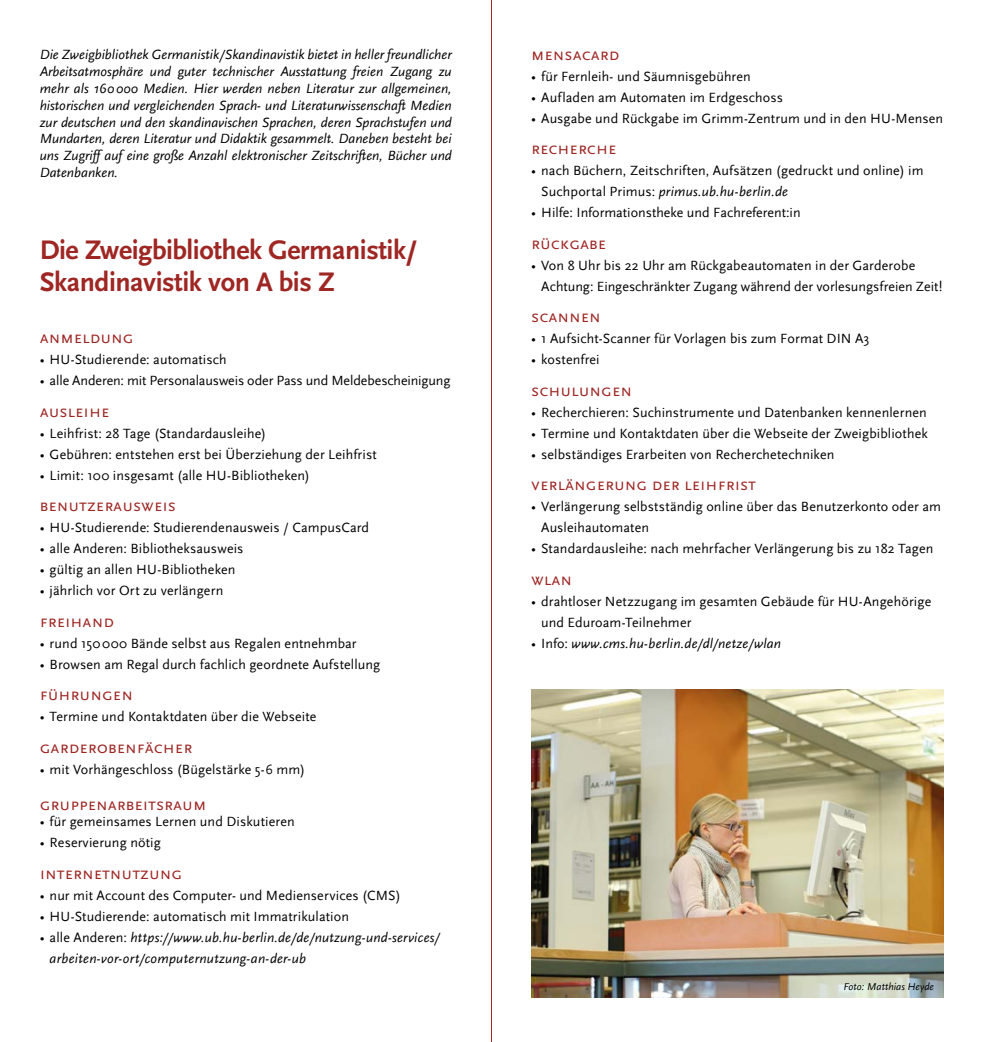
<style>
.page{position:relative;width:983px;height:1042px;background:#fff}
.page>*{position:absolute;margin:0;border:0;box-sizing:border-box;transform-origin:0 0}
.t1{font:700 28px/31.5px "Scala Sans";letter-spacing:-.015em;color:#9e2623}
.t2{font:17.5px "Scala Sans Caps";color:#9e2623}
.t3{font:14px/21px "HU Scala Sans";letter-spacing:.01em;color:#000}
.t4{font:italic 14px/16.8px "HU Scala Sans";letter-spacing:.01em;color:#000;text-align:justify}
.t5{font:14px "HU Scala Sans";letter-spacing:-.01em;color:#000}
.t6{font:italic 10.5px "HU Scala Sans";color:#000}
.s1{font-style:normal}
.s2{font-style:italic}
</style>
<div class="page">
<img style="left:531px;top:690px;width:412px;height:307px">
<hr style="left:491px;top:0;width:1px;height:1042px;background:#9e2623">
<p class="t4" style="left:40px;top:47px;width:413px">Die Zweigbibliothek Germanistik/Skandinavistik bietet in heller freundlicher Arbeitsatmosphäre und guter technischer Ausstattung freien Zugang zu mehr als 160000 Medien. Hier werden neben Literatur zur allgemeinen, historischen und vergleichenden Sprach- und Literaturwissenschaft Medien zur deutschen und den skandinavischen Sprachen, deren Sprachstufen und Mundarten, deren Literatur und Didaktik gesammelt. Daneben besteht bei uns Zugriff auf eine große Anzahl elektronischer Zeitschriften, Bücher und Datenbanken.</p>
<h1 class="t1" style="left:40px;top:235px;width:379px">Die Zweigbibliothek Germanistik/<br>Skandinavistik von A bis Z</h1>
<p class="t2" style="left:40px;top:328px;width:96px">anmeldung</p>
<p class="t3" style="left:40px;top:349px;width:188px">• HU-Studierende: automatisch</p>
<p class="t5" style="left:40px;top:373px;width:412px">• alle Anderen: mit Personalausweis oder Pass und Meldebescheinigung</p>
<p class="t2" style="left:40px;top:401px;width:71px">ausleihe</p>
<p class="t3" style="left:40px;top:423px;width:228px">• Leihfrist: 28 Tage (Standardausleihe)</p>
<p class="t3" style="left:40px;top:444px;width:338px">• Gebühren: entstehen erst bei Überziehung der Leihfrist</p>
<p class="t3" style="left:40px;top:465px;width:272px">• Limit: 100 insgesamt (alle HU-Bibliotheken)</p>
<p class="t2" style="left:40px;top:496px;width:138px">benutzerausweis</p>
<p class="t3" style="left:40px;top:517px;width:331px">• HU-Studierende: Studierendenausweis / CampusCard</p>
<p class="t3" style="left:40px;top:538px;width:205px">• alle Anderen: Bibliotheksausweis</p>
<p class="t3" style="left:40px;top:559px;width:197px">• gültig an allen HU-Bibliotheken</p>
<p class="t3" style="left:40px;top:580px;width:185px">• jährlich vor Ort zu verlängern</p>
<p class="t2" style="left:40px;top:611px;width:76px">freihand</p>
<p class="t3" style="left:40px;top:633px;width:318px">• rund 150000 Bände selbst aus Regalen entnehmbar</p>
<p class="t3" style="left:40px;top:654px;width:342px">• Browsen am Regal durch fachlich geordnete Aufstellung</p>
<p class="t2" style="left:40px;top:685px;width:95px">führungen</p>
<p class="t3" style="left:40px;top:706px;width:278px">• Termine und Kontaktdaten über die Webseite</p>
<p class="t2" style="left:40px;top:737px;width:154px">garderobenfächer</p>
<p class="t3" style="left:40px;top:759px;width:267px">• mit Vorhängeschloss (Bügelstärke 5-6 mm)</p>
<p class="t2" style="left:40px;top:794px;width:168px">gruppenarbeitsraum</p>
<p class="t3" style="left:40px;top:811px;width:256px">• für gemeinsames Lernen und Diskutieren</p>
<p class="t3" style="left:40px;top:832px;width:123px">• Reservierung nötig</p>
<p class="t2" style="left:40px;top:863px;width:144px">internetnutzung</p>
<p class="t3" style="left:40px;top:885px;width:362px">• nur mit Account des Computer- und Medienservices (CMS)</p>
<p class="t3" style="left:40px;top:906px;width:311px">• HU-Studierende: automatisch mit Immatrikulation</p>
<p class="t4" style="left:50px;top:927px;width:392px;line-height:21px;text-indent:-10px"><span class="s1">• alle Anderen:</span> https://www.ub.hu-berlin.de/de/nutzung-und-services/ arbeiten-vor-ort/computernutzung-an-der-ub</p>
<p class="t2" style="left:531px;top:44px;width:90px">mensacard</p>
<p class="t3" style="left:531px;top:66px;width:221px">• für Fernleih- und Säumnisgebühren</p>
<p class="t3" style="left:531px;top:87px;width:253px">• Aufladen am Automaten im Erdgeschoss</p>
<p class="t3" style="left:531px;top:108px;width:413px">• Ausgabe und Rückgabe im Grimm-Zentrum und in den HU-Mensen</p>
<p class="t2" style="left:531px;top:139px;width:87px">recherche</p>
<p class="t3" style="left:541px;top:160px;width:384px;text-indent:-10px">• nach Büchern, Zeitschriften, Aufsätzen (gedruckt und online) im<br>Suchportal Primus: <span class="s2">primus.ub.hu-berlin.de</span></p>
<p class="t3" style="left:531px;top:202px;width:271px">• Hilfe: Informationstheke und Fachreferent:in</p>
<p class="t2" style="left:531px;top:233px;width:77px">rückgabe</p>
<p class="t3" style="left:541px;top:255px;width:402px;text-indent:-10px">• Von 8 Uhr bis 22 Uhr am Rückgabeautomaten in der Garderobe<br>Achtung: Eingeschränkter Zugang während der vorlesungsfreien Zeit!</p>
<p class="t2" style="left:531px;top:307px;width:71px">scannen</p>
<p class="t3" style="left:531px;top:328px;width:339px">• 1 Aufsicht-Scanner für Vorlagen bis zum Format DIN A3</p>
<p class="t3" style="left:531px;top:349px;width:70px">• kostenfrei</p>
<p class="t2" style="left:531px;top:380px;width:102px">schulungen</p>
<p class="t3" style="left:531px;top:402px;width:397px">• Recherchieren: Suchinstrumente und Datenbanken kennenlernen</p>
<p class="t3" style="left:531px;top:423px;width:398px">• Termine und Kontaktdaten über die Webseite der Zweigbibliothek</p>
<p class="t3" style="left:531px;top:444px;width:304px">• selbständiges Erarbeiten von Recherchetechniken</p>
<p class="t2" style="left:531px;top:475px;width:226px">verlängerung der leihfrist</p>
<p class="t3" style="left:541px;top:496px;width:401px;text-indent:-10px">• Verlängerung selbstständig online über das Benutzerkonto oder am<br>Ausleihautomaten</p>
<p class="t3" style="left:531px;top:538px;width:403px">• Standardausleihe: nach mehrfacher Verlängerung bis zu 182 Tagen</p>
<p class="t2" style="left:531px;top:569px;width:43px">wlan</p>
<p class="t3" style="left:541px;top:591px;width:391px;text-indent:-10px">• drahtloser Netzzugang im gesamten Gebäude für HU-Angehörige und Eduroam-Teilnehmer</p>
<p class="t4" style="left:531px;top:635px;width:251px"><span class="s1">• Info:</span> www.cms.hu-berlin.de/dl/netze/wlan</p>
<p class="t6" style="left:843px;top:981px;width:92px">Foto: Matthias Heyde</p>
</div>
